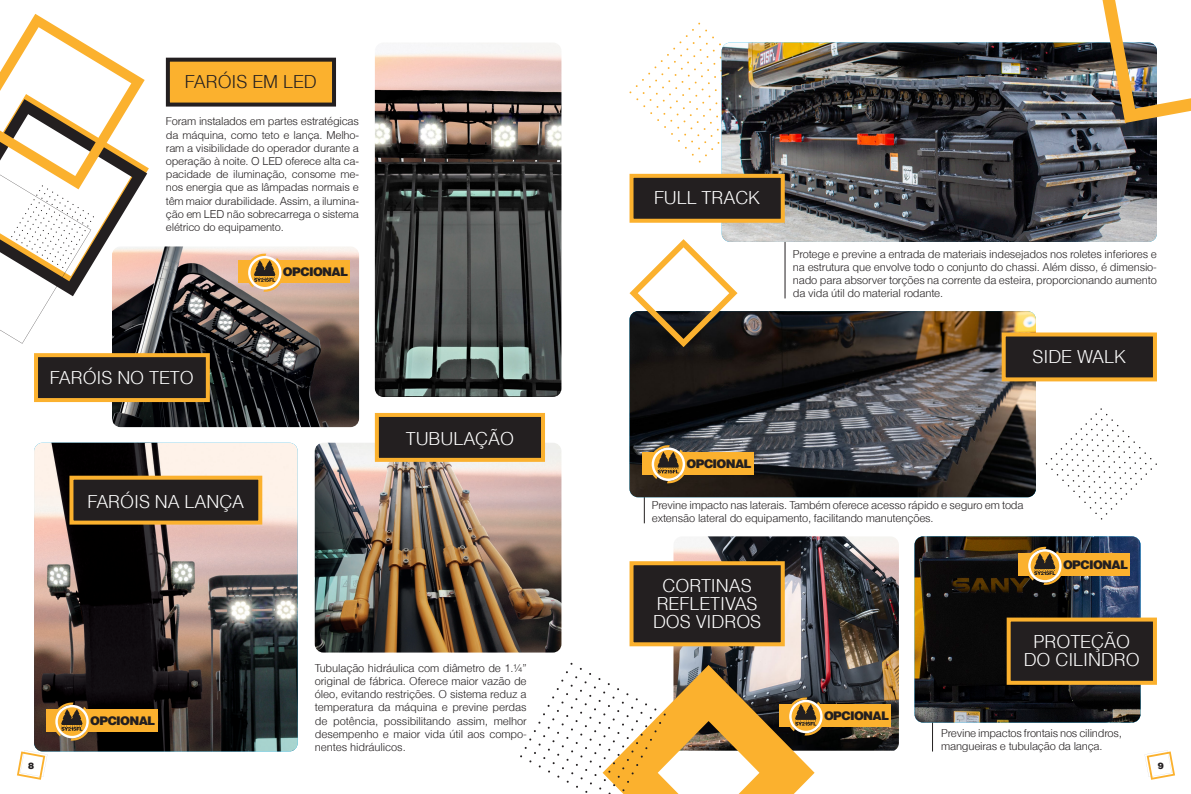
<style>
.page{position:relative;width:1191px;height:794px;background:#fff}
.page>*{position:absolute;margin:0;border:0;box-sizing:border-box;transform-origin:0 0}
.t1{font:300 18px/18px "Helvetica";letter-spacing:-.005em;color:#fff;text-align:center}
.t2{font:300 18px "Helvetica";letter-spacing:-.005em;color:#231f20}
.t3{font:900 11.9px "Helvetica";letter-spacing:-.06em;color:#231f20}
.t4{font:300 11px/13.2px "Helvetica";letter-spacing:-.015em;color:#231f20;text-align:justify}
.t5{font:300 11px/13.2px "Helvetica";letter-spacing:-.02em;color:#231f20;text-align:justify}
.t6{font:900 9px "Helvetica LT Std";color:#231f20}
.s1{font-style:inherit}
</style>
<div class="page">
<hr style="left:932px;top:693px;width:1px;height:58px;background:#231f20">
<img style="left:673px;top:536px;width:226px;height:214px">
<img style="left:34px;top:443px;width:264px;height:308px">
<img style="left:112px;top:246px;width:247px;height:181px">
<img style="left:375px;top:43px;width:186px;height:354px">
<img style="left:315px;top:443px;width:246px;height:209px">
<svg style="left:0;top:14px;width:149px;height:330px"></svg>
<div style="left:168px;top:60px;width:166px;height:45px;background:#fbb12e"></div>
<div style="left:166px;top:58px;width:170px;height:49px;border:4px solid #231f20"></div>
<div style="left:71px;top:478px;width:189px;height:44px;background:#231f20"></div>
<div style="left:69px;top:476px;width:193px;height:48px;border:4px solid #fbb12e"></div>
<div style="left:377px;top:415px;width:166px;height:45px;background:#231f20"></div>
<div style="left:375px;top:413px;width:170px;height:49px;border:4px solid #fbb12e"></div>
<div style="left:36px;top:355px;width:172px;height:45px;background:#231f20"></div>
<div style="left:34px;top:353px;width:176px;height:49px;border:4px solid #fbb12e"></div>
<hr style="left:644px;top:465px;width:1px;height:58px;background:#231f20">
<hr style="left:784px;top:230px;width:1px;height:68px;background:#231f20">
<svg style="left:629px;top:23px;width:140px;height:140px"></svg>
<svg style="left:1045px;top:408px;width:112px;height:111px"></svg>
<img style="left:721px;top:43px;width:436px;height:199px">
<img style="left:1102px;top:0;width:89px;height:123px">
<img style="left:629px;top:311px;width:407px;height:186px">
<div style="left:631px;top:176px;width:151px;height:45px;background:#231f20"></div>
<div style="left:629px;top:174px;width:155px;height:49px;border:4px solid #fbb12e"></div>
<div style="left:1003px;top:334px;width:152px;height:45px;background:#231f20"></div>
<div style="left:1001px;top:332px;width:156px;height:49px;border:4px solid #fbb12e"></div>
<div style="left:631px;top:563px;width:151px;height:81px;background:#231f20"></div>
<div style="left:629px;top:561px;width:155px;height:85px;border:4px solid #fbb12e"></div>
<img style="left:914px;top:536px;width:226px;height:186px">
<div style="left:1008px;top:619px;width:147px;height:64px;background:#231f20"></div>
<div style="left:1006px;top:617px;width:151px;height:68px;border:4px solid #fbb12e"></div>
<svg style="left:629px;top:239px;width:108px;height:108px"></svg>
<div style="left:239px;top:260px;width:111px;height:23px;background:#fbb12e"></div>
<svg style="left:246px;top:253px;width:38px;height:39px"></svg>
<div style="left:46px;top:709px;width:111px;height:22px;background:#fbb12e"></div>
<svg style="left:53px;top:702px;width:38px;height:38px"></svg>
<div style="left:780px;top:704px;width:111px;height:22px;background:#fbb12e"></div>
<svg style="left:520px;top:662px;width:305px;height:132px"></svg>
<div style="left:642px;top:452px;width:111px;height:22px;background:#fbb12e"></div>
<svg style="left:649px;top:445px;width:38px;height:38px"></svg>
<div style="left:1018px;top:554px;width:112px;height:22px;background:#fbb12e"></div>
<svg style="left:1025px;top:546px;width:39px;height:39px"></svg>
<svg style="left:17px;top:750px;width:30px;height:30px"></svg>
<svg style="left:1145px;top:750px;width:30px;height:30px"></svg>
<p class="t2" style="left:185px;top:71px;width:133px">FARÓIS EM LED</p>
<p class="t5" style="left:166px;top:115px;width:195px"><span class="s1">Foram instalados em partes estratégicas </span>da máquina, como teto e lança. Melho&shy;ram a visibilidade do operador durante a operação à noite. O LED oferece alta ca&shy;pacidade de iluminação, consome me&shy;nos energia que as lâmpadas normais e têm maior durabilidade. Assim, a ilumina&shy;ção em LED não sobrecarrega o sistema elétrico do equipamento.</p>
<p class="t1" style="left:50px;top:368px;width:145px">FARÓIS NO TETO</p>
<p class="t3" style="left:283px;top:264px;width:67px">OPCIONAL</p>
<p class="t1" style="left:87px;top:492px;width:158px">FARÓIS NA LANÇA</p>
<p class="t1" style="left:406px;top:429px;width:110px">TUBULAÇÃO</p>
<p class="t3" style="left:90px;top:713px;width:67px">OPCIONAL</p>
<p class="t4" style="left:315px;top:661px;width:213px">Tubulação hidráulica com diâmetro de 1.¼” original de fábrica. Oferece maior vazão de óleo, evitando restrições. O sistema reduz a temperatura da máquina e previne perdas de potência, possibilitando assim, melhor desempenho e maior vida útil aos compo&shy;nentes hidráulicos.</p>
<p class="t1" style="left:654px;top:188px;width:108px">FULL TRACK</p>
<p class="t4" style="left:793px;top:247px;width:365px">Protege e previne a entrada de materiais indesejados nos roletes inferiores e na estrutura que envolve todo o conjunto do chassi. Além disso, é dimensio&shy;nado para absorver torções na corrente da esteira, proporcionando aumento da vida útil do material rodante.</p>
<p class="t1" style="left:1032px;top:347px;width:95px">SIDE WALK</p>
<p class="t3" style="left:686px;top:455px;width:67px">OPCIONAL</p>
<p class="t4" style="left:652px;top:498px;width:373px">Previne impacto nas laterais. Também oferece acesso rápido e seguro em toda extensão lateral do equipamento, facilitando manutenções.</p>
<p class="t1" style="left:656px;top:576px;width:102px">CORTINAS<br>REFLETIVAS</p>
<p class="t1" style="left:653px;top:612px;width:110px">DOS VIDROS</p>
<p class="t3" style="left:1063px;top:557px;width:67px">OPCIONAL</p>
<p class="t3" style="left:824px;top:708px;width:67px">OPCIONAL</p>
<p class="t1" style="left:1023px;top:632px;width:118px">PROTEÇÃO<br>DO CILINDRO</p>
<p class="t4" style="left:941px;top:726px;width:182px">Previne impactos frontais nos cilindros, mangueiras e tubulação da lança.</p>
<p class="t6" style="left:28px;top:760px;width:8px">8</p>
<p class="t6" style="left:1158px;top:760px;width:8px">9</p>
</div>
